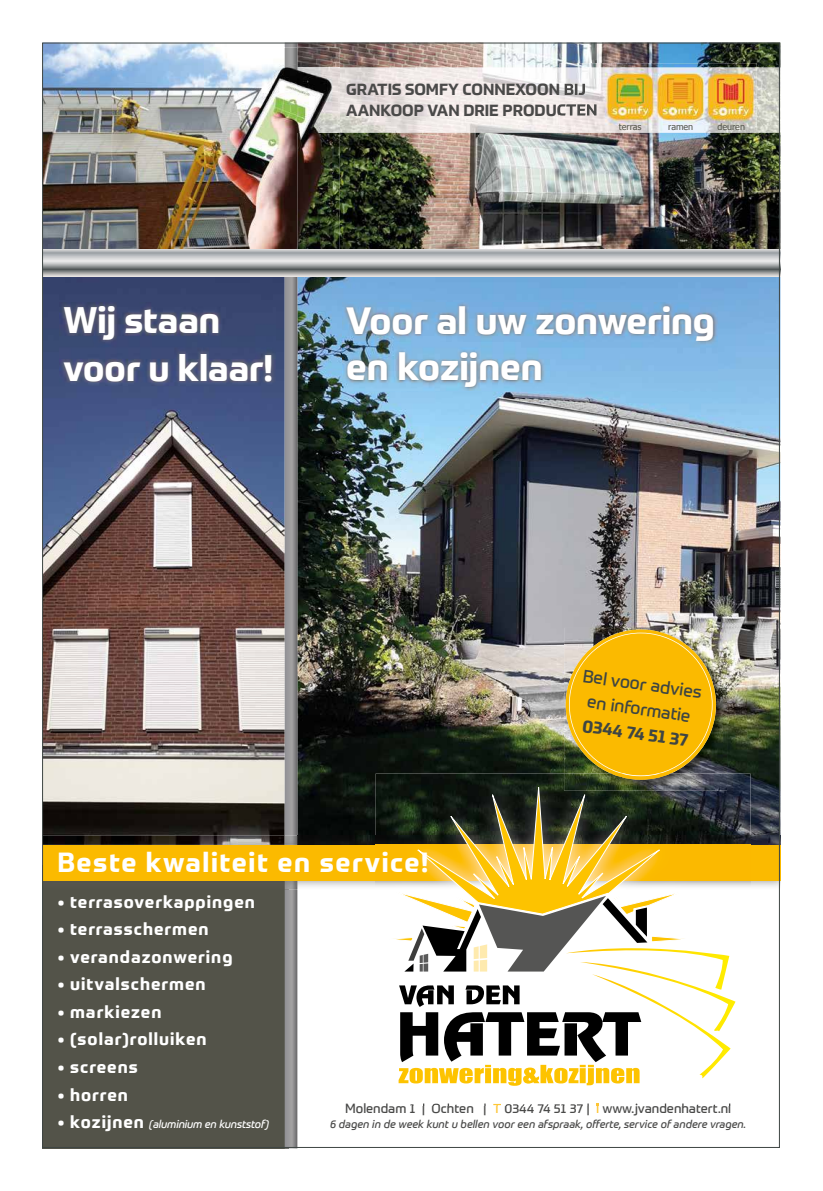
<style>
.page{position:relative;width:823px;height:1191px;background:#fff}
.page>*{position:absolute;margin:0;border:0;box-sizing:border-box;transform-origin:0 0}
.t1{font:700 37px/46px "Prometo";color:#fff}
.t2{font:700 36px/47.2px "Prometo";color:#fff}
.t3{font:700 27px "Prometo";letter-spacing:.06em;color:#fff}
.t4{font:17.4px/24.7px "Prometo";color:#3e4543;text-align:center}
.t5{font:700 17.4px "Prometo";color:#3e4543}
.t6{font:700 17px "Prometo";letter-spacing:.06em;color:#fff}
.t7{font:700 15.7px/20.6px "Prometo";color:#4a4a49}
.t8{font:13px "Prometo";color:#4a4a49}
.t9{font:italic 11px "Prometo";color:#4a4a49}
.t10{font:italic 11px "Prometo";letter-spacing:-.01em;color:#fff}
.t11{font:9px "Tahoma";color:#535349}
.s1{font-weight:700;font-style:normal;font-size:17px}
.s2{color:#fdc433}
</style>
<div class="page">
<img style="left:297px;top:276px;width:483px;height:559px">
<div style="left:43px;top:865px;width:245px;height:283px;background:#535349"></div>
<img style="left:297px;top:43px;width:483px;height:206px">
<img style="left:339px;top:68px;width:441px;height:64px">
<img style="left:347px;top:83px;width:212px;height:12px">
<img style="left:346px;top:104px;width:213px;height:12px">
<img style="left:45px;top:45px;width:169px;height:204px">
<img style="left:559px;top:63px;width:197px;height:70px">
<img style="left:559px;top:68px;width:197px;height:64px">
<img style="left:559px;top:83px;width:26px;height:12px">
<img style="left:559px;top:104px;width:37px;height:12px">
<img style="left:45px;top:276px;width:239px;height:559px">
<img style="left:342px;top:302px;width:375px;height:89px">
<svg style="left:284px;top:45px;width:13px;height:1101px;background:#919092"></svg>
<img style="left:205px;top:48px;width:134px;height:201px">
<svg style="left:45px;top:249px;width:735px;height:27px;background:#b0b2b3"></svg>
<img style="left:720px;top:628px;width:6px;height:145px">
<img style="left:560px;top:624px;width:160px;height:149px">
<img style="left:750px;top:835px;width:30px;height:10px">
<img style="left:297px;top:880px;width:78px;height:9px">
<img style="left:297px;top:835px;width:78px;height:10px">
<img style="left:45px;top:880px;width:239px;height:1px">
<img style="left:45px;top:835px;width:239px;height:10px">
<img style="left:284px;top:835px;width:13px;height:54px">
<img style="left:750px;top:880px;width:30px;height:9px">
<div style="left:43px;top:845px;width:737px;height:35px;background:#fbba00"></div>
<img style="left:375px;top:773px;width:375px;height:332px">
<img style="left:563px;top:773px;width:163px;height:17px">
<img style="left:610px;top:773px;width:60px;height:6px">
<img style="left:621px;top:773px;width:38px;height:3px">
<img style="left:375px;top:1103px;width:114px;height:2px">
<img style="left:501px;top:1103px;width:91px;height:2px">
<img style="left:599px;top:1103px;width:130px;height:2px">
<svg style="left:395px;top:893px;width:311px;height:195px"></svg>
<svg style="left:389px;top:787px;width:311px;height:156px"></svg>
<svg style="left:398px;top:896px;width:337px;height:189px"></svg>
<img style="left:60px;top:302px;width:215px;height:83px">
<h2 class="t2" style="left:63px;top:297px;width:211px">Wij staan voor u klaar!</h2>
<p class="t7" style="left:346px;top:79px;width:252px">GRATIS SOMFY CONNEXOON BIJ<br>AANKOOP VAN DRIE PRODUCTEN</p>
<p class="t11" style="left:618px;top:120px;width:24px">terras</p>
<p class="t11" style="left:667px;top:120px;width:27px">ramen</p>
<p class="t11" style="left:717px;top:120px;width:29px">deuren</p>
<h1 class="t1" style="left:346px;top:298px;width:370px">Voor al uw zonwering en kozijnen</h1>
<p class="t4" style="left:584px;top:663px;width:121px;rotate:8deg">Bel voor advies en informatie</p>
<p class="t5" style="left:584px;top:714px;width:108px;rotate:8deg">0344 74 51 37</p>
<h3 class="t3" style="left:57px;top:845px;width:372px">Beste kwaliteit en service!</h3>
<p class="t6" style="left:57px;top:891px;width:199px">• terrasoverkappingen</p>
<p class="t6" style="left:57px;top:918px;width:152px">• terrasschermen</p>
<p class="t6" style="left:57px;top:946px;width:176px">• verandazonwering</p>
<p class="t6" style="left:57px;top:973px;width:149px">• uitvalschermen</p>
<p class="t6" style="left:57px;top:1001px;width:105px">• markiezen</p>
<p class="t6" style="left:57px;top:1028px;width:151px">• (solar)rolluiken</p>
<p class="t6" style="left:57px;top:1056px;width:82px">• screens</p>
<p class="t6" style="left:57px;top:1083px;width:72px">• horren</p>
<p class="t10" style="left:57px;top:1117px;width:213px"><span class="s1">• kozijnen</span> (aluminium en kunststof)</p>
<p class="t8" style="left:345px;top:1100px;width:387px">Molendam 1 | Ochten | <span class="s2">T</span> 0344 74 51 37 | <span class="s2">I</span> www.jvandenhatert.nl</p>
<p class="t9" style="left:330px;top:1117px;width:417px">6 dagen in de week kunt u bellen voor een afspraak, offerte, service of andere vragen.</p>
</div>
